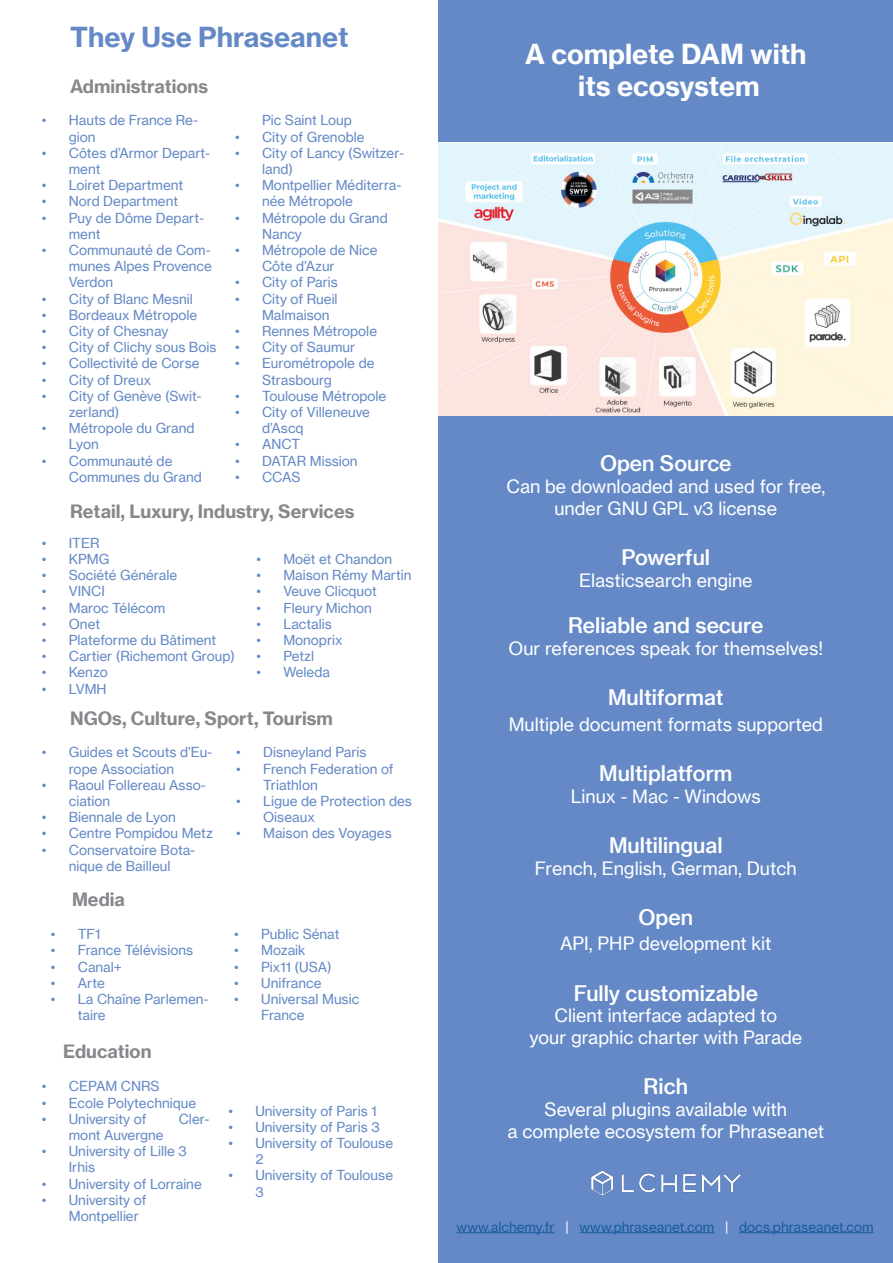
<style>
.page{position:relative;width:893px;height:1263px;background:#fff}
.page>*{position:absolute;margin:0;border:0;box-sizing:border-box;transform-origin:0 0}
.t1{font:700 27px "Neue Haas Grotesk Text Pro";color:#fff}
.t2{font:700 27px "Neue Haas Grotesk Text Pro";color:#6489c6}
.t3{font:500 21px "Neue Haas Grotesk Text Pro";color:#fff}
.t4{font:18px "Neue Haas Grotesk Text Pro";color:#fff}
.t5{font:700 18px "Neue Haas Grotesk Text Pro";color:#86888c}
.t6{font:13.5px/16.2px "Neue Haas Grotesk Text Pro";color:#6489c6}
.t7{font:13.5px "Neue Haas Grotesk Text Pro";color:#175d9e}
.s1{color:#fff}
</style>
<div class="page">
<div style="left:439px;top:0;width:454px;height:1263px;background:#6489c6"></div>
<img style="left:591px;top:1170px;width:150px;height:26px">
<hr style="left:457px;top:1232px;width:98px;height:1px;background:#175d9e">
<hr style="left:579px;top:1232px;width:135px;height:1px;background:#175d9e">
<hr style="left:739px;top:1232px;width:135px;height:1px;background:#175d9e">
<img style="left:439px;top:142px;width:454px;height:273px">
<p class="t2" style="left:70px;top:20px;width:280px">They Use Phraseanet</p>
<p class="t5" style="left:70px;top:75px;width:139px">Administrations</p>
<p class="t6" style="left:69px;top:112px;width:131px;text-indent:-27px">• Hauts de France Re&shy;gion</p>
<p class="t6" style="left:69px;top:145px;width:143px;text-indent:-27px">• Côtes d’Armor Depart&shy;ment</p>
<p class="t6" style="left:42px;top:177px;width:143px">• Loiret Department</p>
<p class="t6" style="left:42px;top:193px;width:138px">• Nord Department</p>
<p class="t6" style="left:69px;top:209px;width:137px;text-indent:-27px">• Puy de Dôme Depart&shy;ment</p>
<p class="t6" style="left:69px;top:242px;width:145px;text-align:justify;text-indent:-27px">• Communauté de Com&shy;munes Alpes Provence Verdon</p>
<p class="t6" style="left:42px;top:290px;width:153px">• City of Blanc Mesnil</p>
<p class="t6" style="left:42px;top:307px;width:157px">• Bordeaux Métropole</p>
<p class="t6" style="left:42px;top:323px;width:128px">• City of Chesnay</p>
<p class="t6" style="left:42px;top:339px;width:176px">• City of Clichy sous Bois</p>
<p class="t6" style="left:42px;top:355px;width:159px">• Collectivité de Corse</p>
<p class="t6" style="left:42px;top:371px;width:111px">• City of Dreux</p>
<p class="t6" style="left:69px;top:388px;width:134px;text-indent:-27px">• City of Genève (Swit&shy;zerland)</p>
<p class="t6" style="left:69px;top:420px;width:127px;text-indent:-27px">• Métropole du Grand<br>Lyon</p>
<p class="t6" style="left:69px;top:452px;width:134px;text-indent:-27px">• Communauté de<br>Communes du Grand</p>
<p class="t6" style="left:262px;top:112px;width:91px">Pic Saint Loup</p>
<p class="t6" style="left:235px;top:128px;width:131px">• City of Grenoble</p>
<p class="t6" style="left:262px;top:145px;width:144px;text-indent:-27px">• City of Lancy (Switzer&shy;land)</p>
<p class="t6" style="left:262px;top:177px;width:141px;text-indent:-27px">• Montpellier Méditerra&shy;née Métropole</p>
<p class="t6" style="left:262px;top:209px;width:127px;text-indent:-27px">• Métropole du Grand<br>Nancy</p>
<p class="t6" style="left:262px;top:242px;width:117px;text-indent:-27px">• Métropole de Nice<br>Côte d’Azur</p>
<p class="t6" style="left:235px;top:274px;width:104px">• City of Paris</p>
<p class="t6" style="left:262px;top:290px;width:77px;text-indent:-27px">• City of Rueil<br>Malmaison</p>
<p class="t6" style="left:235px;top:323px;width:144px">• Rennes Métropole</p>
<p class="t6" style="left:235px;top:339px;width:122px">• City of Saumur</p>
<p class="t6" style="left:262px;top:355px;width:114px;text-indent:-27px">• Eurométropole de<br>Strasbourg</p>
<p class="t6" style="left:235px;top:388px;width:153px">• Toulouse Métropole</p>
<p class="t6" style="left:262px;top:404px;width:110px;text-indent:-27px">• City of Villeneuve d’Ascq</p>
<p class="t6" style="left:235px;top:436px;width:67px">• ANCT</p>
<p class="t6" style="left:235px;top:452px;width:124px">• DATAR Mission</p>
<p class="t6" style="left:235px;top:469px;width:67px">• CCAS</p>
<p class="t5" style="left:70px;top:500px;width:286px">Retail, Luxury, Industry, Services</p>
<p class="t6" style="left:42px;top:535px;width:59px">• ITER</p>
<p class="t6" style="left:42px;top:551px;width:69px">• KPMG</p>
<p class="t6" style="left:42px;top:567px;width:137px">• Société Générale</p>
<p class="t6" style="left:42px;top:583px;width:65px">• VINCI</p>
<p class="t6" style="left:42px;top:599px;width:125px">• Maroc Télécom</p>
<p class="t6" style="left:42px;top:616px;width:60px">• Onet</p>
<p class="t6" style="left:42px;top:632px;width:176px">• Plateforme du Bâtiment</p>
<p class="t6" style="left:42px;top:648px;width:195px">• Cartier (Richemont Group)</p>
<p class="t6" style="left:42px;top:664px;width:67px">• Kenzo</p>
<p class="t6" style="left:42px;top:680px;width:66px">• LVMH</p>
<p class="t6" style="left:256px;top:551px;width:137px">• Moët et Chandon</p>
<p class="t6" style="left:256px;top:567px;width:157px">• Maison Rémy Martin</p>
<p class="t6" style="left:256px;top:583px;width:122px">• Veuve Clicquot</p>
<p class="t6" style="left:256px;top:599px;width:117px">• Fleury Michon</p>
<p class="t6" style="left:256px;top:616px;width:77px">• Lactalis</p>
<p class="t6" style="left:256px;top:632px;width:88px">• Monoprix</p>
<p class="t6" style="left:256px;top:648px;width:59px">• Petzl</p>
<p class="t6" style="left:256px;top:664px;width:75px">• Weleda</p>
<p class="t5" style="left:70px;top:707px;width:264px">NGOs, Culture, Sport, Tourism</p>
<p class="t6" style="left:69px;top:744px;width:145px;text-indent:-27px">• Guides et Scouts d’Eu&shy;rope Association</p>
<p class="t6" style="left:69px;top:777px;width:139px;text-indent:-27px">• Raoul Follereau Asso&shy;ciation</p>
<p class="t6" style="left:42px;top:809px;width:135px">• Biennale de Lyon</p>
<p class="t6" style="left:42px;top:825px;width:173px">• Centre Pompidou Metz</p>
<p class="t6" style="left:42px;top:842px;width:155px;text-align:center">• Conservatoire Bota&shy;nique de Bailleul</p>
<p class="t5" style="left:72px;top:888px;width:54px">Media</p>
<p class="t6" style="left:51px;top:926px;width:51px">• TF1</p>
<p class="t6" style="left:51px;top:942px;width:144px">• France Télévisions</p>
<p class="t6" style="left:51px;top:958px;width:73px">• Canal+</p>
<p class="t6" style="left:51px;top:975px;width:55px">• Arte</p>
<p class="t6" style="left:78px;top:991px;width:132px;text-indent:-27px">• La Chaîne Parlemen&shy;taire</p>
<p class="t5" style="left:63px;top:1040px;width:90px">Education</p>
<p class="t6" style="left:42px;top:1078px;width:119px">• CEPAM CNRS</p>
<p class="t6" style="left:42px;top:1094px;width:156px">• Ecole Polytechnique</p>
<p class="t6" style="left:42px;top:1111px;width:106px">• University of</p>
<p class="t6" style="left:179px;top:1111px;width:32px">Cler-</p>
<p class="t6" style="left:69px;top:1127px;width:96px">mont Auvergne</p>
<p class="t6" style="left:69px;top:1143px;width:119px;text-indent:-27px">• University of Lille 3<br>Irhis</p>
<p class="t6" style="left:42px;top:1175px;width:162px">• University of Lorraine</p>
<p class="t6" style="left:69px;top:1192px;width:79px;text-indent:-27px">• University of<br>Montpellier</p>
<p class="t6" style="left:236px;top:744px;width:132px">• Disneyland Paris</p>
<p class="t6" style="left:263px;top:761px;width:132px;text-indent:-27px">• French Federation of<br>Triathlon</p>
<p class="t6" style="left:263px;top:793px;width:150px;text-indent:-27px">• Ligue de Protection des<br>Oiseaux</p>
<p class="t6" style="left:236px;top:825px;width:157px">• Maison des Voyages</p>
<p class="t6" style="left:234px;top:926px;width:107px">• Public Sénat</p>
<p class="t6" style="left:234px;top:942px;width:73px">• Mozaik</p>
<p class="t6" style="left:234px;top:958px;width:99px">• Pix11 (USA)</p>
<p class="t6" style="left:234px;top:975px;width:89px">• Unifrance</p>
<p class="t6" style="left:261px;top:991px;width:100px;text-indent:-27px">• Universal Music<br>France</p>
<p class="t6" style="left:228px;top:1102px;width:150px">• University of Paris 1</p>
<p class="t6" style="left:228px;top:1119px;width:153px">• University of Paris 3</p>
<p class="t6" style="left:255px;top:1135px;width:139px;text-indent:-27px">• University of Toulouse<br>2</p>
<p class="t6" style="left:255px;top:1167px;width:139px;text-indent:-27px">• University of Toulouse<br>3</p>
<p class="t1" style="left:525px;top:37px;width:283px">A complete DAM with</p>
<p class="t1" style="left:578px;top:69px;width:183px">its ecosystem</p>
<p class="t3" style="left:600px;top:451px;width:133px">Open Source</p>
<p class="t4" style="left:506px;top:475px;width:320px">Can be downloaded and used for free,</p>
<p class="t4" style="left:554px;top:497px;width:224px">under GNU GPL v3 license</p>
<p class="t3" style="left:621px;top:544px;width:90px">Powerful</p>
<p class="t4" style="left:579px;top:569px;width:175px">Elasticsearch engine</p>
<p class="t3" style="left:568px;top:613px;width:197px">Reliable and secure</p>
<p class="t4" style="left:508px;top:637px;width:316px">Our references speak for themselves!</p>
<p class="t3" style="left:608px;top:685px;width:117px">Multiformat</p>
<p class="t4" style="left:509px;top:713px;width:316px">Multiple document formats supported</p>
<p class="t3" style="left:599px;top:760px;width:135px">Multiplatform</p>
<p class="t4" style="left:571px;top:785px;width:192px">Linux - Mac - Windows</p>
<p class="t3" style="left:609px;top:832px;width:115px">Multilingual</p>
<p class="t4" style="left:535px;top:857px;width:263px">French, English, German, Dutch</p>
<p class="t3" style="left:638px;top:904px;width:56px">Open</p>
<p class="t4" style="left:560px;top:933px;width:213px">API, PHP development kit</p>
<p class="t3" style="left:574px;top:980px;width:186px">Fully customizable</p>
<p class="t4" style="left:554px;top:1005px;width:224px">Client interface adapted to</p>
<p class="t4" style="left:529px;top:1026px;width:274px">your graphic charter with Parade</p>
<p class="t3" style="left:644px;top:1073px;width:46px">Rich</p>
<p class="t4" style="left:545px;top:1098px;width:244px">Several plugins available with</p>
<p class="t4" style="left:507px;top:1120px;width:318px">a complete ecosystem for Phraseanet</p>
<p class="t7" style="left:457px;top:1218px;width:418px">www.alchemy.fr <span class="s1">|</span> www.phraseanet.com <span class="s1">|</span> docs.phraseanet.com</p>
</div>
